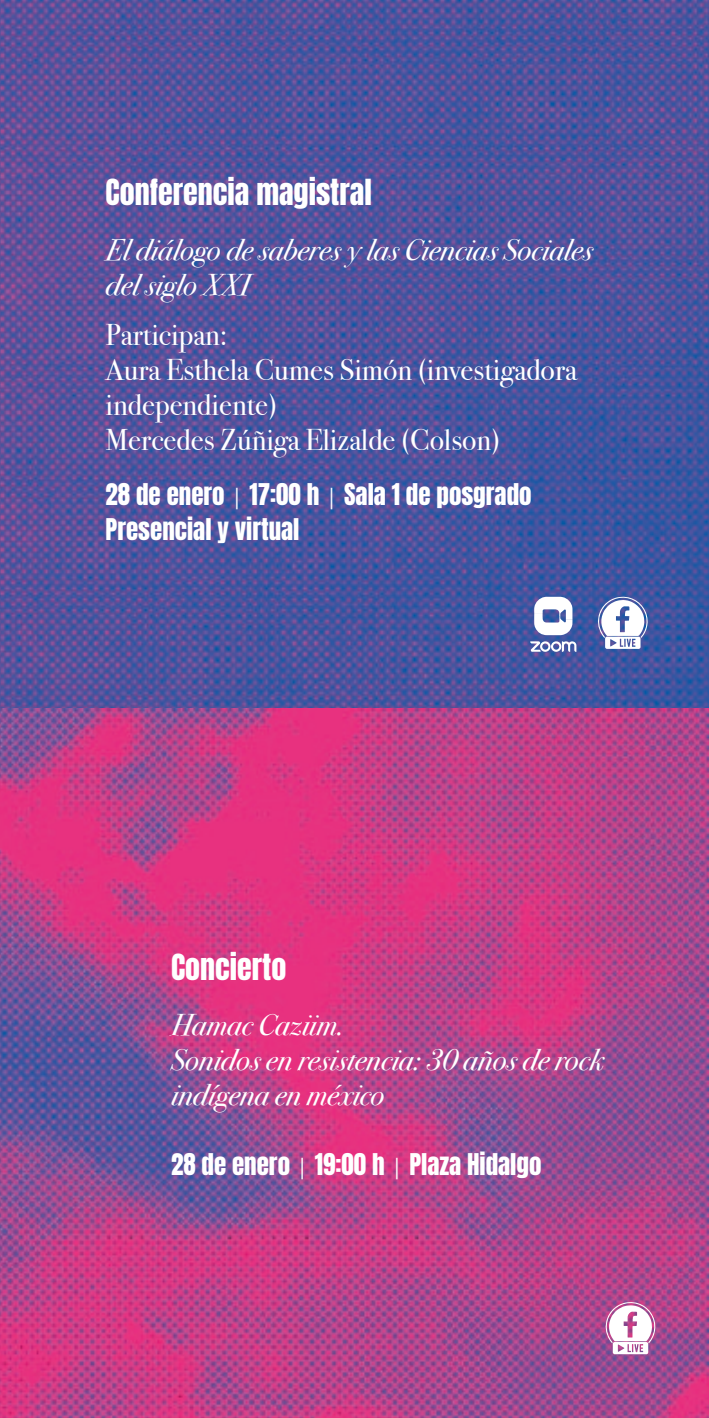
<style>
.page{position:relative;width:709px;height:1418px;background:#fff}
.page>*{position:absolute;margin:0;border:0;box-sizing:border-box;transform-origin:0 0}
.t1{font:italic 30px/35px "Bodoni Svty Two ITCTT";color:#fff}
.t2{font:30px/35px "Bodoni Svty Two ITCTT";color:#fff}
.t3{font:30px "Anton";color:#fff}
.t4{font:25px/35px "Anton";color:#fff}
.s1{font-family:"Bodoni Svty Two ITCTT"}
</style>
<div class="page">
<img style="left:0;top:0;width:709px;height:1417px">
<svg style="left:604px;top:1300px;width:53px;height:54px"></svg>
<svg style="left:530px;top:597px;width:47px;height:55px"></svg>
<svg style="left:596px;top:595px;width:53px;height:54px"></svg>
<p class="t3" style="left:106px;top:177px;width:268px">Conferencia magistral</p>
<p class="t1" style="left:106px;top:230px;width:489px">El diálogo de saberes y las Ciencias Sociales del siglo XXI</p>
<p class="t2" style="left:106px;top:314px;width:473px">Participan:<br>Aura Esthela Cumes Simón (investigadora independiente)<br>Mercedes Zúñiga Elizalde (Colson)</p>
<p class="t4" style="left:106px;top:478px;width:427px">28 de enero <span class="s1">|</span> 17:00 h <span class="s1">|</span> Sala 1 de posgrado<br>Presencial y virtual</p>
<p class="t3" style="left:171px;top:952px;width:117px">Concierto</p>
<p class="t1" style="left:171px;top:1005px;width:434px">Hamac Caziim.<br>Sonidos en resistencia: 30 años de rock indígena en méxico</p>
<p class="t4" style="left:171px;top:1148px;width:372px">28 de enero <span class="s1">|</span> 19:00 h <span class="s1">|</span> Plaza Hidalgo</p>
</div>
